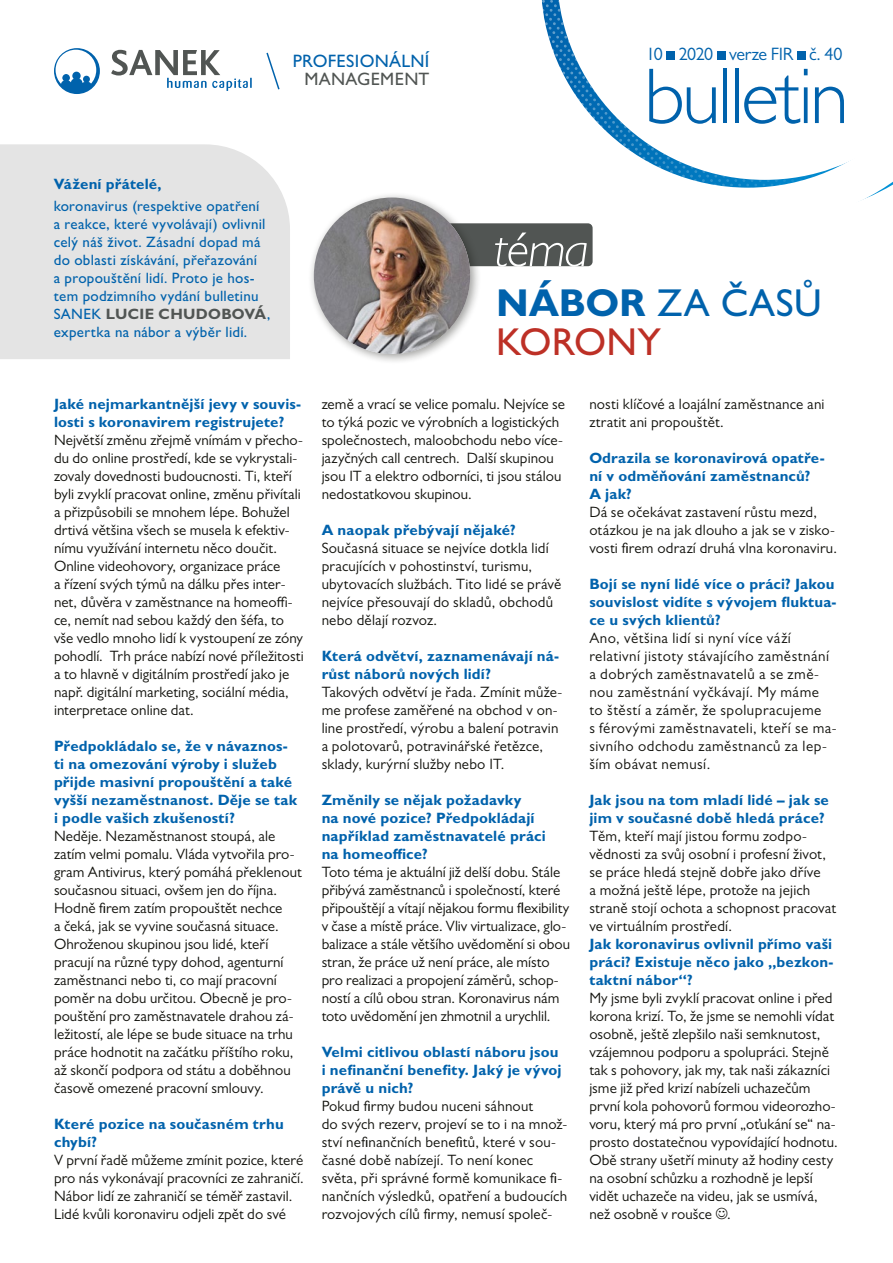
<style>
.page{position:relative;width:893px;height:1263px;background:#fff}
.page>*{position:absolute;margin:0;border:0;box-sizing:border-box;transform-origin:0 0}
.t1{font:300 79.5px "Gill Sans MT Pro";letter-spacing:-.035em;color:#0062ac}
.t2{font:italic 300 51px "Gill Sans MT Pro";color:#fff}
.t3{font:500 39px/39px "Gill Sans MT Pro";letter-spacing:.01em;color:#0062ac}
.t4{font:18px "Gill Sans MT Pro";letter-spacing:-.025em;color:#0062ac}
.t5{font:500 18px "Gill Sans MT Pro";letter-spacing:.015em;color:#0062ac}
.t6{font:500 18px "Gill Sans MT Pro";letter-spacing:.015em;color:#515553}
.t7{font:15px/18px "Gill Sans MT Pro";letter-spacing:.005em;color:#12120d}
.t8{font:700 15px/18px "Gill Sans MT Pro";letter-spacing:.01em;color:#0062ac}
.t9{font:15px/18px "Gill Sans MT Pro";letter-spacing:.035em;color:#12120d}
.t10{font:500 15px/18px "Gill Sans MT Pro";letter-spacing:.02em;color:#0062ac}
.s1{font-weight:700;color:#515553}
.s2{font-weight:700}
.s3{color:#bd3026}
</style>
<div class="page">
<div style="left:0;top:144px;width:290px;height:215px;background:#e4e4e4"></div>
<svg style="left:541px;top:0;width:235px;height:188px"></svg>
<svg style="left:776px;top:51px;width:117px;height:149px"></svg>
<div style="left:340px;top:223px;width:253px;height:43px;background:#515553;border-radius:5px"></div>
<div style="left:308px;top:192px;width:173px;height:173px;background:#12120d;opacity:.4"></div>
<img style="left:314px;top:198px;width:156px;height:156px;border-radius:78px">
<svg style="left:54px;top:48px;width:46px;height:46px"></svg>
<svg style="left:111px;top:50px;width:141px;height:41px"></svg>
<svg style="left:266px;top:52px;width:14px;height:38px"></svg>
<p class="t5" style="left:293px;top:50px;width:138px">PROFESIONÁLNÍ</p>
<p class="t6" style="left:304px;top:68px;width:127px">MANAGEMENT</p>
<p class="t8" style="left:54px;top:174px;width:109px">Vážení přátelé,</p>
<p class="t10" style="left:54px;top:197px;width:218px">koronavirus (respektive opatření<br>a reakce, které vyvolávají) ovlivnil celý náš život. Zásadní dopad má do oblasti získávání, přeřazování<br>a propouštění lidí. Proto je hos&shy;tem podzimního vydání bulletinu<br>SANEK <span class="s1">LUCIE CHUDOBOVÁ</span>, expertka na nábor a výběr lidí.</p>
<p class="t4" style="left:646px;top:43px;width:198px">10 2020 verze FIR č. 40</p>
<h1 class="t1" style="left:644px;top:49px;width:206px">bulletin</h1>
<h2 class="t2" style="left:494px;top:218px;width:96px">téma</h2>
<h3 class="t3" style="left:496px;top:283px;width:327px"><span class="s2">NÁBOR</span> ZA ČASŮ<br><span class="s3">KORONY</span></h3>
<p class="t8" style="left:54px;top:395px;width:249px">Jaké nejmarkantnější jevy v souvis&shy;losti s koronavirem registrujete?</p>
<p class="t7" style="left:54px;top:431px;width:251px">Největší změnu zřejmě vnímám v přecho&shy;du do online prostředí, kde se vykrystali&shy;zovaly dovednosti budoucnosti. Ti, kteří byli zvyklí pracovat online, změnu přivítali a přizpůsobili se mnohem lépe. Bohužel drtivá většina všech se musela k efektiv&shy;nímu využívání internetu něco doučit.<br>Online videohovory, organizace práce<br>a řízení svých týmů na dálku přes inter&shy;net, důvěra v zaměstnance na homeoffi&shy;ce, nemít nad sebou každý den šéfa, to vše vedlo mnoho lidí k vystoupení ze zóny pohodlí. Trh práce nabízí nové příležitosti a to hlavně v digitálním prostředí jako je např. digitální marketing, sociální média, interpretace online dat.</p>
<p class="t8" style="left:54px;top:737px;width:245px">Předpokládalo se, že v návaznos&shy;ti na omezování výroby i služeb přijde masivní propouštění a také vyšší nezaměstnanost. Děje se tak i podle vašich zkušeností?</p>
<p class="t7" style="left:54px;top:827px;width:249px">Neděje. Nezaměstnanost stoupá, ale zatím velmi pomalu. Vláda vytvořila pro&shy;gram Antivirus, který pomáhá překlenout současnou situaci, ovšem jen do října.<br>Hodně firem zatím propouštět nechce<br>a čeká, jak se vyvine současná situace.<br>Ohroženou skupinou jsou lidé, kteří pracují na různé typy dohod, agenturní zaměstnanci nebo ti, co mají pracovní poměr na dobu určitou. Obecně je pro&shy;pouštění pro zaměstnavatele drahou zá&shy;ležitostí, ale lépe se bude situace na trhu práce hodnotit na začátku příštího roku, až skončí podpora od státu a doběhnou časově omezené pracovní smlouvy.</p>
<p class="t8" style="left:54px;top:1115px;width:231px">Které pozice na současném trhu chybí?</p>
<p class="t7" style="left:54px;top:1151px;width:251px">V první řadě můžeme zmínit pozice, které pro nás vykonávají pracovníci ze zahraničí.<br>Nábor lidí ze zahraničí se téměř zastavil.<br>Lidé kvůli koronaviru odjeli zpět do své</p>
<p class="t7" style="left:322px;top:395px;width:245px">země a vrací se velice pomalu. Nejvíce se to týká pozic ve výrobních a logistických společnostech, maloobchodu nebo více&shy;jazyčných call centrech. Další skupinou jsou IT a elektro odborníci, ti jsou stálou nedostatkovou skupinou.</p>
<p class="t8" style="left:322px;top:521px;width:196px">A naopak přebývají nějaké?</p>
<p class="t7" style="left:322px;top:539px;width:241px">Současná situace se nejvíce dotkla lidí pracujících v pohostinství, turismu, ubytovacích službách. Tito lidé se právě nejvíce přesouvají do skladů, obchodů nebo dělají rozvoz.</p>
<p class="t8" style="left:322px;top:647px;width:239px">Která odvětví, zaznamenávají ná&shy;růst náborů nových lidí?</p>
<p class="t7" style="left:322px;top:683px;width:242px">Takových odvětví je řada. Zmínit může&shy;me profese zaměřené na obchod v on&shy;line prostředí, výrobu a balení potravin a polotovarů, potravinářské řetězce, sklady, kurýrní služby nebo IT.</p>
<p class="t8" style="left:322px;top:791px;width:226px">Změnily se nějak požadavky<br>na nové pozice? Předpokládají například zaměstnavatelé práci na homeoffice?</p>
<p class="t7" style="left:322px;top:863px;width:250px">Toto téma je aktuální již delší dobu. Stále přibývá zaměstnanců i společností, které připouštějí a vítají nějakou formu flexibility v čase a místě práce. Vliv virtualizace, glo&shy;balizace a stále většího uvědomění si obou stran, že práce už není práce, ale místo pro realizaci a propojení záměrů, schop&shy;ností a cílů obou stran. Koronavirus nám toto uvědomění jen zhmotnil a urychlil.</p>
<p class="t8" style="left:322px;top:1043px;width:241px">Velmi citlivou oblastí náboru jsou i nefinanční benefity. Jaký je vývoj právě u nich?</p>
<p class="t7" style="left:322px;top:1097px;width:247px">Pokud firmy budou nuceni sáhnout<br>do svých rezerv, projeví se to i na množ&shy;ství nefinančních benefitů, které v sou&shy;časné době nabízejí. To není konec světa, při správné formě komunikace fi&shy;nančních výsledků, opatření a budoucích rozvojových cílů firmy, nemusí společ-</p>
<p class="t7" style="left:589px;top:395px;width:237px">nosti klíčové a loajální zaměstnance ani ztratit ani propouštět.</p>
<p class="t8" style="left:589px;top:449px;width:237px">Odrazila se koronavirová opatře&shy;ní v odměňování zaměstnanců?<br>A jak?</p>
<p class="t7" style="left:589px;top:503px;width:249px">Dá se očekávat zastavení růstu mezd, otázkou je na jak dlouho a jak se v zisko&shy;vosti firem odrazí druhá vlna koronaviru.</p>
<p class="t8" style="left:589px;top:575px;width:249px">Bojí se nyní lidé více o práci? Jakou souvislost vidíte s vývojem fluktua&shy;ce u svých klientů?</p>
<p class="t9" style="left:589px;top:629px;width:249px">Ano, většina lidí si nyní více váží relativní jistoty stávajícího zaměstnání a dobrých zaměstnavatelů a se změ&shy;nou zaměstnání vyčkávají. My máme<br>to štěstí a záměr, že spolupracujeme<br>s férovými zaměstnavateli, kteří se ma&shy;sivního odchodu zaměstnanců za lep&shy;ším obávat nemusí.</p>
<p class="t8" style="left:589px;top:791px;width:241px">Jak jsou na tom mladí lidé – jak se jim v současné době hledá práce?</p>
<p class="t7" style="left:589px;top:827px;width:248px">Těm, kteří mají jistou formu zodpo&shy;vědnosti za svůj osobní i profesní život, se práce hledá stejně dobře jako dříve<br>a možná ještě lépe, protože na jejich straně stojí ochota a schopnost pracovat ve virtuálním prostředí.</p>
<p class="t8" style="left:589px;top:935px;width:246px;text-align:justify">Jak koronavirus ovlivnil přímo vaši práci? Existuje něco jako „bezkon&shy;taktní nábor“?</p>
<p class="t7" style="left:589px;top:989px;width:250px">My jsme byli zvyklí pracovat online i před korona krizí. To, že jsme se nemohli vídat osobně, ještě zlepšilo naši semknutost, vzájemnou podporu a spolupráci. Stejně tak s pohovory, jak my, tak naši zákazníci jsme již před krizí nabízeli uchazečům první kola pohovorů formou videorozho&shy;voru, který má pro první „oťukání se“ na&shy;prosto dostatečnou vypovídající hodnotu.<br>Obě strany ušetří minuty až hodiny cesty na osobní schůzku a rozhodně je lepší vidět uchazeče na videu, jak se usmívá, než osobně v roušce .</p>
</div>
